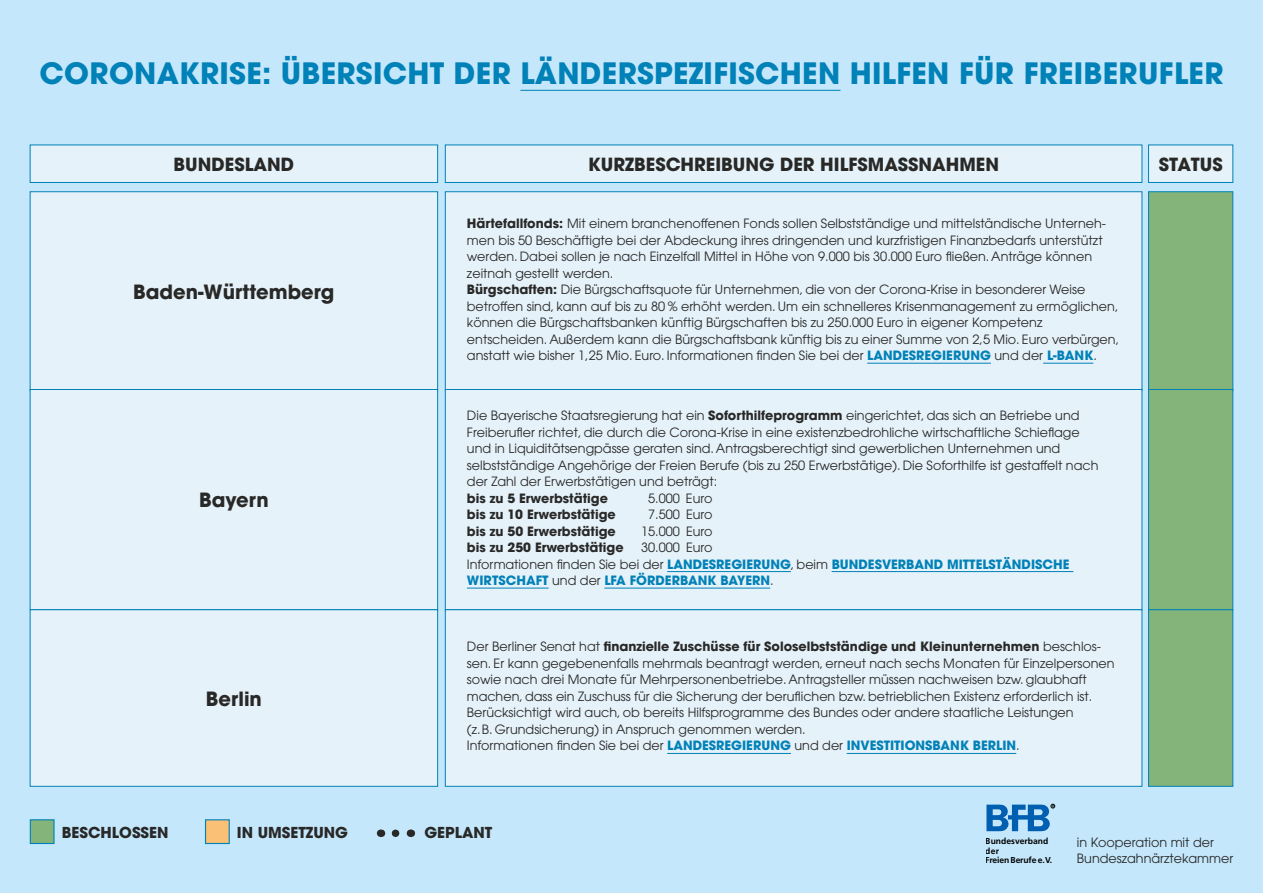
<style>
.page{position:relative;width:1263px;height:893px;background:#c4e7fb}
.page>*{position:absolute;margin:0;border:0;box-sizing:border-box;transform-origin:0 0}
.t1{font:700 29.25px "Avant Garde";letter-spacing:.01em;color:#0081b7}
.t2{font:700 19.5px "Avant Garde";color:#282827}
.t3{font:700 18px "Avant Garde";color:#282827}
.t4{font:700 15px "Avant Garde";color:#282827}
.t5{font:12.75px/16.5px "Avant Garde";color:#282827}
.t6{font:700 12.75px/16.5px "Avant Garde";color:#0081b7}
.t7{font:700 12.75px "Avant Garde";color:#282827}
.t8{font:700 8.55px/9.8px "Frutiger";letter-spacing:-.01em;color:#000}
.s1{font-weight:700}
.s2{font-weight:700;color:#0081b7}
.s3{font-weight:400;color:#282827}
</style>
<div class="page">
<hr style="left:520px;top:90px;width:320px;height:1px;background:#0081b7">
<svg style="left:395px;top:829px;width:5px;height:8px"></svg>
<div style="left:205px;top:819px;width:25px;height:25px;background:#fac075;border:1px solid #0081b7"></div>
<div style="left:30px;top:819px;width:25px;height:25px;background:#84b479;border:1px solid #0081b7"></div>
<div style="left:30px;top:192px;width:408px;height:199px;background:#e6f2fa"></div>
<div style="left:30px;top:389px;width:408px;height:221px;background:#e6f2fa"></div>
<div style="left:30px;top:389px;width:408px;height:221px;border:1px solid #0081b7"></div>
<div style="left:30px;top:145px;width:408px;height:37px;background:#e6f2fa"></div>
<div style="left:30px;top:145px;width:408px;height:38px;border:1px solid #0081b7"></div>
<div style="left:445px;top:145px;width:697px;height:37px;background:#e6f2fa"></div>
<div style="left:445px;top:145px;width:697px;height:38px;border:1px solid #0081b7"></div>
<div style="left:1148px;top:145px;width:85px;height:37px;background:#e6f2fa"></div>
<div style="left:1148px;top:145px;width:85px;height:38px;border:1px solid #0081b7"></div>
<div style="left:445px;top:192px;width:697px;height:199px;background:#e6f2fa"></div>
<hr style="left:867px;top:363px;width:124px;height:1px;background:#0081b7">
<hr style="left:1043px;top:363px;width:50px;height:1px;background:#0081b7">
<div style="left:445px;top:389px;width:697px;height:221px;background:#e6f2fa"></div>
<hr style="left:667px;top:571px;width:124px;height:1px;background:#0081b7">
<hr style="left:832px;top:571px;width:241px;height:1px;background:#0081b7">
<hr style="left:467px;top:588px;width:82px;height:1px;background:#0081b7">
<hr style="left:604px;top:588px;width:166px;height:1px;background:#0081b7">
<div style="left:30px;top:610px;width:408px;height:176px;background:#e6f2fa"></div>
<div style="left:30px;top:609px;width:408px;height:178px;border:1px solid #0081b7"></div>
<div style="left:445px;top:610px;width:697px;height:176px;background:#e6f2fa"></div>
<hr style="left:667px;top:753px;width:124px;height:1px;background:#0081b7">
<hr style="left:847px;top:753px;width:169px;height:1px;background:#0081b7">
<div style="left:445px;top:609px;width:697px;height:178px;border:1px solid #0081b7"></div>
<div style="left:1148px;top:191px;width:85px;height:200px;background:#84b479;border:1px solid #0081b7"></div>
<div style="left:1148px;top:389px;width:85px;height:221px;background:#84b479;border:1px solid #0081b7"></div>
<div style="left:1148px;top:609px;width:85px;height:178px;background:#84b479;border:1px solid #0081b7"></div>
<svg style="left:986px;top:804px;width:69px;height:27px"></svg>
<h1 class="t1" style="left:40px;top:55px;width:1185px">CORONAKRISE: ÜBERSICHT DER LÄNDERSPEZIFISCHEN HILFEN FÜR FREIBERUFLER</h1>
<h3 class="t3" style="left:174px;top:153px;width:122px">BUNDESLAND</h3>
<h3 class="t3" style="left:588px;top:153px;width:412px">KURZBESCHREIBUNG DER HILFSMASSNAHMEN</h3>
<h3 class="t3" style="left:1159px;top:153px;width:65px">STATUS</h3>
<h2 class="t2" style="left:133px;top:279px;width:203px">Baden-Württemberg</h2>
<h2 class="t2" style="left:199px;top:487px;width:71px">Bayern</h2>
<h2 class="t2" style="left:206px;top:686px;width:58px">Berlin</h2>
<p class="t5" style="left:467px;top:215px;width:654px"><span class="s1">Härtefallfonds:</span> Mit einem branchenoffenen Fonds sollen Selbstständige und mittelständische Unterneh&shy;men bis 50 Beschäftigte bei der Abdeckung ihres dringenden und kurzfristigen Finanzbedarfs unterstützt werden. Dabei sollen je nach Einzelfall Mittel in Höhe von 9.000 bis 30.000 Euro fließen. Anträge können zeitnah gestellt werden.<br><span class="s1">Bürgschaften:</span> Die Bürgschaftsquote für Unternehmen, die von der Corona-Krise in besonderer Weise betroffen sind, kann auf bis zu 80 % erhöht werden. Um ein schnelleres Krisenmanagement zu ermöglichen, können die Bürgschaftsbanken künftig Bürgschaften bis zu 250.000 Euro in eigener Kompetenz entscheiden. Außerdem kann die Bürgschaftsbank künftig bis zu einer Summe von 2,5 Mio. Euro verbürgen, anstatt wie bisher 1,25 Mio. Euro. Informationen finden Sie bei der <span class="s2">LANDESREGIERUNG</span> und der <span class="s2">L-BANK</span>.</p>
<p class="t5" style="left:467px;top:407px;width:633px">Die Bayerische Staatsregierung hat ein <span class="s1">Soforthilfeprogramm</span> eingerichtet, das sich an Betriebe und Freiberufler richtet, die durch die Corona-Krise in eine existenzbedrohliche wirtschaftliche Schieflage und in Liquiditätsengpässe geraten sind. Antragsberechtigt sind gewerblichen Unternehmen und selbstständige Angehörige der Freien Berufe (bis zu 250 Erwerbstätige). Die Soforthilfe ist gestaffelt nach der Zahl der Erwerbstätigen und beträgt:</p>
<p class="t7" style="left:467px;top:490px;width:142px">bis zu 5 Erwerbstätige</p>
<p class="t5" style="left:648px;top:490px;width:66px">5.000 Euro</p>
<p class="t7" style="left:467px;top:506px;width:150px">bis zu 10 Erwerbstätige</p>
<p class="t5" style="left:648px;top:506px;width:66px">7.500 Euro</p>
<p class="t7" style="left:467px;top:523px;width:150px">bis zu 50 Erwerbstätige</p>
<p class="t5" style="left:641px;top:523px;width:73px">15.000 Euro</p>
<p class="t7" style="left:467px;top:539px;width:158px">bis zu 250 Erwerbstätige</p>
<p class="t6" style="left:467px;top:539px;width:604px;text-indent:174px"><span class="s3">30.000 Euro<br>Informationen finden Sie bei der</span> LANDESREGIERUNG<span class="s3">, beim</span> BUNDESVERBAND MITTELSTÄNDISCHE<br>WIRTSCHAFT <span class="s3">und der</span> LFA FÖRDERBANK BAYERN<span class="s3">.</span></p>
<p class="t5" style="left:467px;top:638px;width:649px">Der Berliner Senat hat <span class="s1">finanzielle Zuschüsse für Soloselbstständige und Kleinunternehmen</span> beschlos&shy;sen. Er kann gegebenenfalls mehrmals beantragt werden, erneut nach sechs Monaten für Einzelpersonen sowie nach drei Monate für Mehrpersonenbetriebe. Antragsteller müssen nachweisen bzw. glaubhaft machen, dass ein Zuschuss für die Sicherung der beruflichen bzw. betrieblichen Existenz erforderlich ist.<br>Berücksichtigt wird auch, ob bereits Hilfsprogramme des Bundes oder andere staatliche Leistungen<br>(z.B. Grundsicherung) in Anspruch genommen werden.<br>Informationen finden Sie bei der <span class="s2">LANDESREGIERUNG</span> und der <span class="s2">INVESTITIONSBANK BERLIN</span>.</p>
<p class="t4" style="left:62px;top:823px;width:108px">BESCHLOSSEN</p>
<p class="t4" style="left:237px;top:823px;width:113px">IN UMSETZUNG</p>
<p class="t4" style="left:424px;top:823px;width:69px">GEPLANT</p>
<p class="t8" style="left:986px;top:836px;width:68px">Bundesverband der<br>Freien Berufe e.V.</p>
<p class="t5" style="left:1077px;top:834px;width:158px">in Kooperation mit der<br>Bundeszahnärztekammer</p>
</div>
